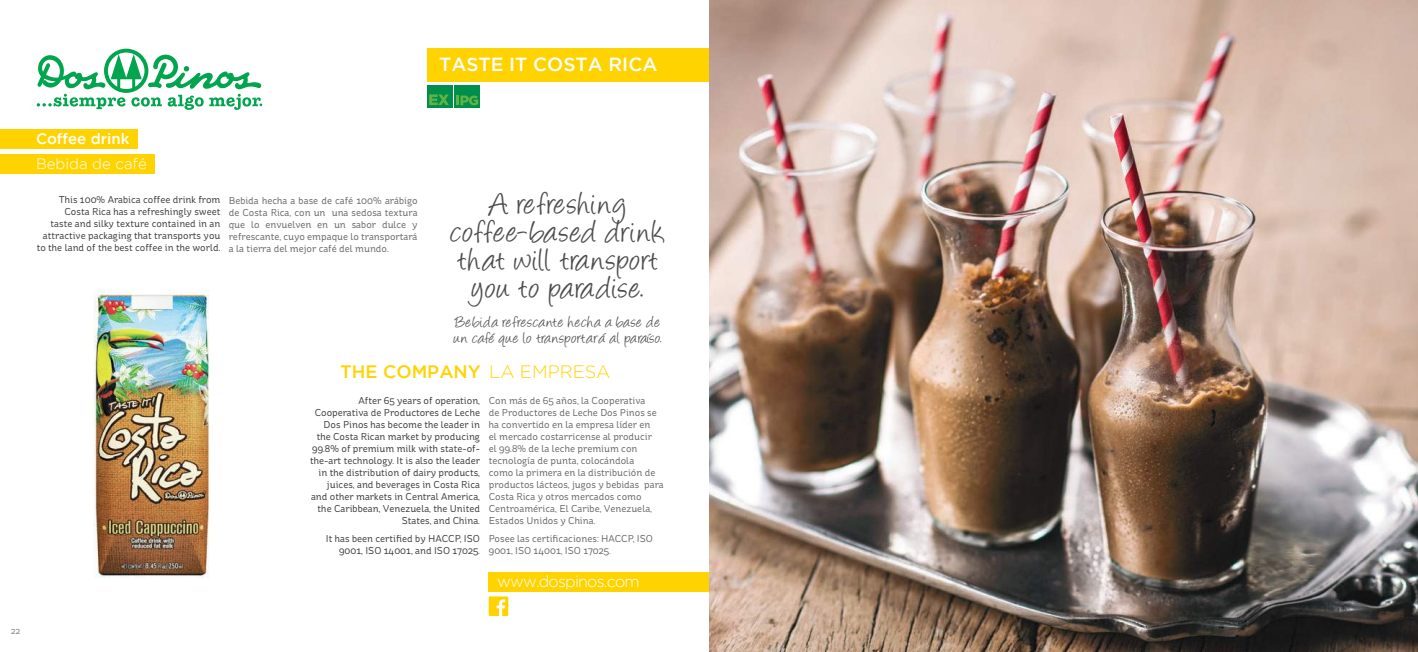
<style>
.page{position:relative;width:1418px;height:652px;background:#fff}
.page>*{position:absolute;margin:0;border:0;box-sizing:border-box;transform-origin:0 0}
.t1{font:36px/28px "Angelina";letter-spacing:.04em;color:#4e4b4c;text-align:center}
.t2{font:500 19px "Gotham";color:#fff}
.t3{font:18px/16px "Angelina";letter-spacing:.04em;color:#4e4b4c}
.t4{font:500 18px "Gotham";color:#ffd300}
.t5{font:300 16px "Gotham";letter-spacing:-.05em;color:#fff}
.t6{font:300 15px "Gotham";color:#fff}
.t7{font:500 15px "Gotham";color:#fff}
.t8{font:10px/12px "St Ryde";color:#393535;text-align:right}
.t9{font:10px/12px "St Ryde";color:#656365}
.t10{font:9px "St Ryde";color:#7d7c7e}
.s1{font-weight:300}
</style>
<div class="page">
<div style="left:427px;top:48px;width:282px;height:34px;background:#ffd300"></div>
<div style="left:0;top:129px;width:137px;height:20px;background:#ffd300"></div>
<div style="left:0;top:154px;width:154px;height:20px;background:#ffd300"></div>
<img style="left:93px;top:290px;width:117px;height:288px">
<div style="left:488px;top:572px;width:221px;height:19px;background:#ffd300"></div>
<svg style="left:37px;top:49px;width:225px;height:61px"></svg>
<div style="left:488px;top:596px;width:20px;height:20px;background:#ffd300"></div>
<svg style="left:496px;top:599px;width:9px;height:17px"></svg>
<img style="left:709px;top:0;width:708px;height:652px">
<div style="left:427px;top:85px;width:25px;height:23px;background:#008f4b"></div>
<svg style="left:429px;top:94px;width:20px;height:11px"></svg>
<div style="left:454px;top:85px;width:25px;height:23px;background:#008f4b"></div>
<svg style="left:456px;top:96px;width:22px;height:9px"></svg>
<h2 class="t2" style="left:439px;top:54px;width:220px">TASTE IT COSTA RICA</h2>
<p class="t10" style="left:11px;top:625px;width:10px">22</p>
<h3 class="t7" style="left:36px;top:130px;width:95px">Coffee drink</h3>
<h3 class="t6" style="left:36px;top:155px;width:112px">Bebida de café</h3>
<p class="t8" style="left:37px;top:194px;width:185px">This 100% Arabica coffee drink from Costa Rica has a refreshingly sweet<br>taste and silky texture contained in an attractive packaging that transports you to the land of the best coffee in the world.</p>
<p class="t9" style="left:229px;top:195px;width:190px;text-align:justify">Bebida hecha a base de café 100% arábigo de Costa Rica, con un una sedosa textura que lo envuelven en un sabor dulce y refrescante, cuyo empaque lo transportará a la tierra del mejor café del mundo.</p>
<h1 class="t1" style="left:451px;top:193px;width:215px">A refreshing coffee-based drink that will transport you to paradise.</h1>
<h3 class="t3" style="left:454px;top:316px;width:209px">Bebida refrescante hecha a base de un café que lo transportará al paraíso.</h3>
<h3 class="t4" style="left:340px;top:362px;width:272px">THE COMPANY <span class="s1">LA EMPRESA</span></h3>
<p class="t8" style="left:310px;top:394px;width:171px">After 65 years of operation, Cooperativa de Productores de Leche Dos Pinos has become the leader in the Costa Rican market by producing 99.8% of premium milk with state-of&shy;the-art technology. It is also the leader in the distribution of dairy products, juices, and beverages in Costa Rica and other markets in Central America, the Caribbean, Venezuela, the United States, and China.</p>
<p class="t8" style="left:326px;top:532px;width:156px">It has been certified by HACCP, ISO<br>9001, ISO 14001, and ISO 17025.</p>
<p class="t9" style="left:489px;top:394px;width:176px">Con más de 65 años, la Cooperativa<br>de Productores de Leche Dos Pinos se ha convertido en la empresa líder en<br>el mercado costarricense al producir<br>el 99.8% de la leche premium con tecnología de punta, colocándola<br>como la primera en la distribución de productos lácteos, jugos y bebidas para Costa Rica y otros mercados como Centroamérica, El Caribe, Venezuela, Estados Unidos y China.</p>
<p class="t9" style="left:489px;top:532px;width:166px">Posee las certificaciones: HACCP, ISO<br>9001, ISO 14001, ISO 17025.</p>
<h3 class="t5" style="left:497px;top:573px;width:144px">www.dospinos.com</h3>
</div>
